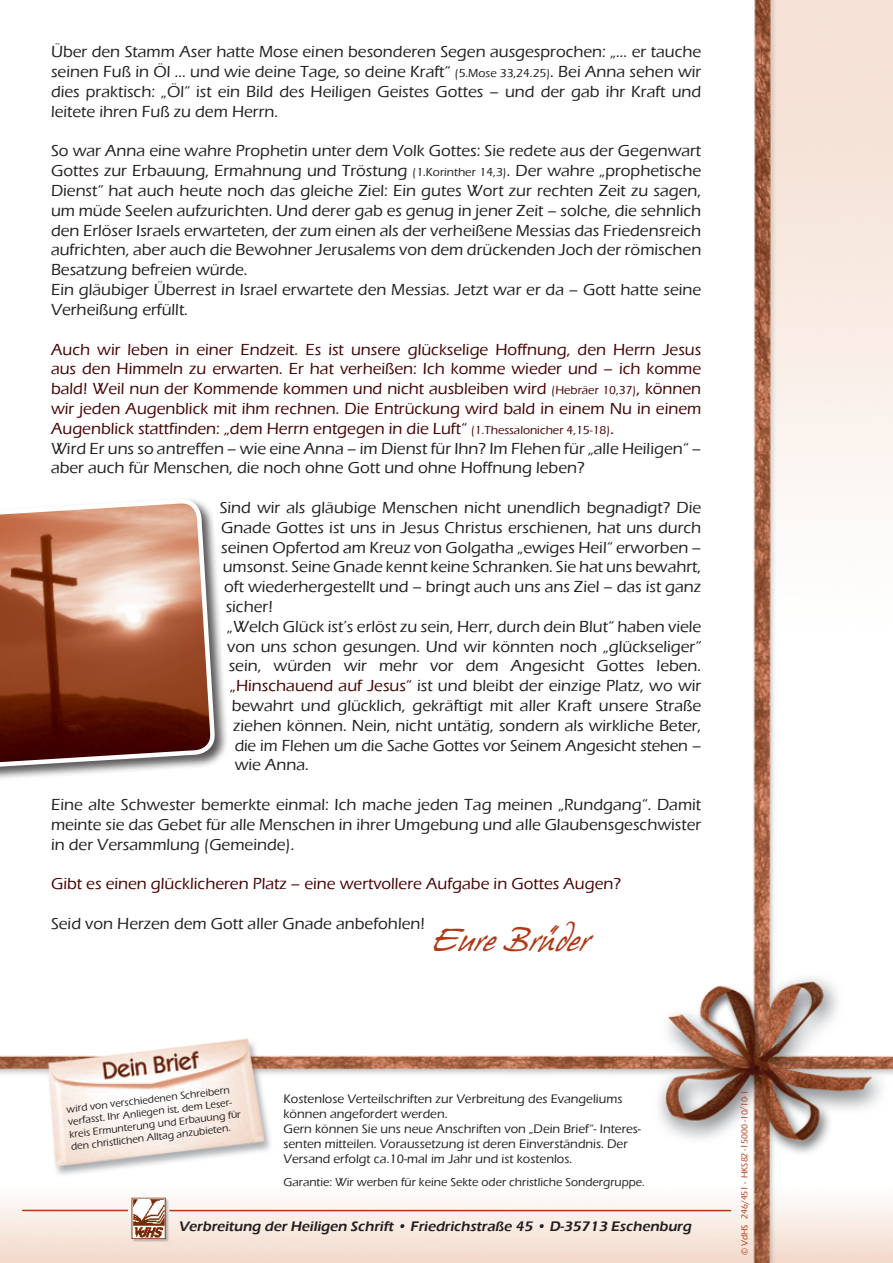
<style>
.page{position:relative;width:893px;height:1263px;background:#fff}
.page>*{position:absolute;margin:0;border:0;box-sizing:border-box;transform-origin:0 0}
.t1{font:29.85px "Hans Hand";color:#b23814}
.t2{font:500 16.5px/19.8px "Eras ITC";color:#231f20;text-align:justify}
.t3{font:500 16.5px/19.8px "Eras ITC";color:#460200}
.t4{font:600 14.25px "Eras ITC";color:#231f20}
.t5{font:500 12.75px/15px "Eras ITC";color:#231f20}
.t6{font:500 12px "Eras ITC";color:#231f20}
.t7{font:500 10.5px/12.6px "Eras ITC";color:#231f20}
.t8{font:500 9px "Eras ITC";letter-spacing:-.01em;color:#b23814}
.s1{font-size:12px}
.s2{color:#231f20}
.s3{color:#460200}
</style>
<div class="page">
<img style="left:0;top:0;width:893px;height:1263px">
<hr style="left:169px;top:1210px;width:562px;height:1px;background:#b23814">
<hr style="left:22px;top:1210px;width:106px;height:1px;background:#b23814">
<div style="left:132px;top:1198px;width:38px;height:44px;background:#231f20;opacity:.29"></div>
<img style="left:132px;top:1197px;width:34px;height:41px">
<div style="left:0;top:497px;width:228px;height:284px;background:#231f20;opacity:.75"></div>
<svg style="left:0;top:500px;width:213px;height:395px"></svg>
<p class="t2" style="left:51px;top:42px;width:652px">Über den Stamm Aser hatte Mose einen besonderen Segen ausgesprochen: „... er tauche seinen Fuß in Öl … und wie deine Tage, so deine Kraft“ <span class="s1">(5.Mose 33,24.25)</span>. Bei Anna sehen wir dies praktisch: „Öl“ ist ein Bild des Heiligen Geistes Gottes – und der gab ihr Kraft und leitete ihren Fuß zu dem Herrn.</p>
<p class="t2" style="left:51px;top:141px;width:652px;text-align:left">So war Anna eine wahre Prophetin unter dem Volk Gottes: Sie redete aus der Gegenwart Gottes zur Erbauung, Ermahnung und Tröstung <span class="s1">(1.Korinther 14,3)</span>. Der wahre „prophetische Dienst“ hat auch heute noch das gleiche Ziel: Ein gutes Wort zur rechten Zeit zu sagen, um müde Seelen aufzurichten. Und derer gab es genug in jener Zeit – solche, die sehnlich den Erlöser Israels erwarteten, der zum einen als der verheißene Messias das Friedensreich aufrichten, aber auch die Bewohner Jerusalems von dem drückenden Joch der römischen Besatzung befreien würde.<br>Ein gläubiger Überrest in Israel erwartete den Messias. Jetzt war er da – Gott hatte seine Verheißung erfüllt.</p>
<p class="t3" style="left:51px;top:339px;width:652px">Auch wir leben in einer Endzeit. Es ist unsere glückselige Hoffnung, den Herrn Jesus aus den Himmeln zu erwarten. Er hat verheißen: Ich komme wieder und – ich komme bald! Weil nun der Kommende kommen und nicht ausbleiben wird <span class="s1">(Hebräer 10,37)</span>, können wir jeden Augenblick mit ihm rechnen. Die Entrückung wird bald in einem Nu in einem Augenblick stattfinden: „dem Herrn entgegen in die Luft“ <span class="s1">(1.Thessalonicher 4,15-18)</span>.<br><span class="s2">Wird Er uns so antreffen – wie eine Anna – im Dienst für Ihn? Im Flehen für „alle Heiligen“ – aber auch für Menschen, die noch ohne Gott und ohne Hoffnung leben?</span></p>
<p class="t2" style="left:220px;top:498px;width:483px">Sind wir als gläubige Menschen nicht unendlich begnadigt? Die</p>
<p class="t2" style="left:221px;top:517px;width:482px">Gnade Gottes ist uns in Jesus Christus erschienen, hat uns durch</p>
<p class="t2" style="left:221px;top:537px;width:481px">seinen Opfertod am Kreuz von Golgatha „ewiges Heil“ erworben –</p>
<p class="t2" style="left:223px;top:557px;width:480px">umsonst. Seine Gnade kennt keine Schranken. Sie hat uns bewahrt,</p>
<p class="t2" style="left:224px;top:577px;width:478px">oft wiederhergestellt und – bringt auch uns ans Ziel – das ist ganz</p>
<p class="t2" style="left:226px;top:597px;width:49px">sicher!</p>
<p class="t2" style="left:227px;top:616px;width:476px">„Welch Glück ist’s erlöst zu sein, Herr, durch dein Blut“ haben viele</p>
<p class="t2" style="left:227px;top:636px;width:475px">von uns schon gesungen. Und wir könnten noch „glückseliger“</p>
<p class="t2" style="left:229px;top:656px;width:474px">sein, würden wir mehr vor dem Angesicht Gottes leben.</p>
<p class="t2" style="left:230px;top:676px;width:473px"><span class="s3">„Hinschauend auf Jesus“</span> ist und bleibt der einzige Platz, wo wir</p>
<p class="t2" style="left:232px;top:696px;width:471px">bewahrt und glücklich, gekräftigt mit aller Kraft unsere Straße</p>
<p class="t2" style="left:233px;top:715px;width:470px">ziehen können. Nein, nicht untätig, sondern als wirkliche Beter,</p>
<p class="t2" style="left:235px;top:735px;width:468px">die im Flehen um die Sache Gottes vor Seinem Angesicht stehen –</p>
<p class="t2" style="left:235px;top:755px;width:76px">wie Anna.</p>
<p class="t2" style="left:51px;top:795px;width:652px">Eine alte Schwester bemerkte einmal: Ich mache jeden Tag meinen „Rundgang“. Damit meinte sie das Gebet für alle Menschen in ihrer Umgebung und alle Glaubensgeschwister in der Versammlung (Gemeinde).</p>
<p class="t3" style="left:51px;top:874px;width:572px">Gibt es einen glücklicheren Platz – eine wertvollere Aufgabe in Gottes Augen?</p>
<p class="t2" style="left:51px;top:913px;width:375px">Seid von Herzen dem Gott aller Gnade anbefohlen!</p>
<h1 class="t1" style="left:434px;top:924px;width:156px">Eure Brüder</h1>
<p class="t7" style="left:66px;top:1103px;width:174px;rotate:-7deg">wird von verschiedenen Schreibern verfasst. Ihr Anliegen ist, dem Leser&shy;kreis Ermunterung und Erbauung für den christlichen Alltag anzubieten.</p>
<p class="t5" style="left:283px;top:1091px;width:359px">Kostenlose Verteilschriften zur Verbreitung des Evangeliums können angefordert werden.<br>Gern können Sie uns neue Anschriften von „Dein Brief“- Interes&shy;senten mitteilen. Voraussetzung ist deren Einverständnis. Der Versand erfolgt ca.10-mal im Jahr und ist kostenlos.</p>
<p class="t6" style="left:283px;top:1176px;width:363px">Garantie: Wir werben für keine Sekte oder christliche Sondergruppe.</p>
<p class="t4" style="left:179px;top:1218px;width:516px">Verbreitung der Heiligen Schrift • Friedrichstraße 45 • D-35713 Eschenburg</p>
<p class="t8" style="left:739px;top:1255px;width:166px;rotate:-90deg">© VdHS 246/451 - HKS82 -15000 -10/10-1</p>
</div>
